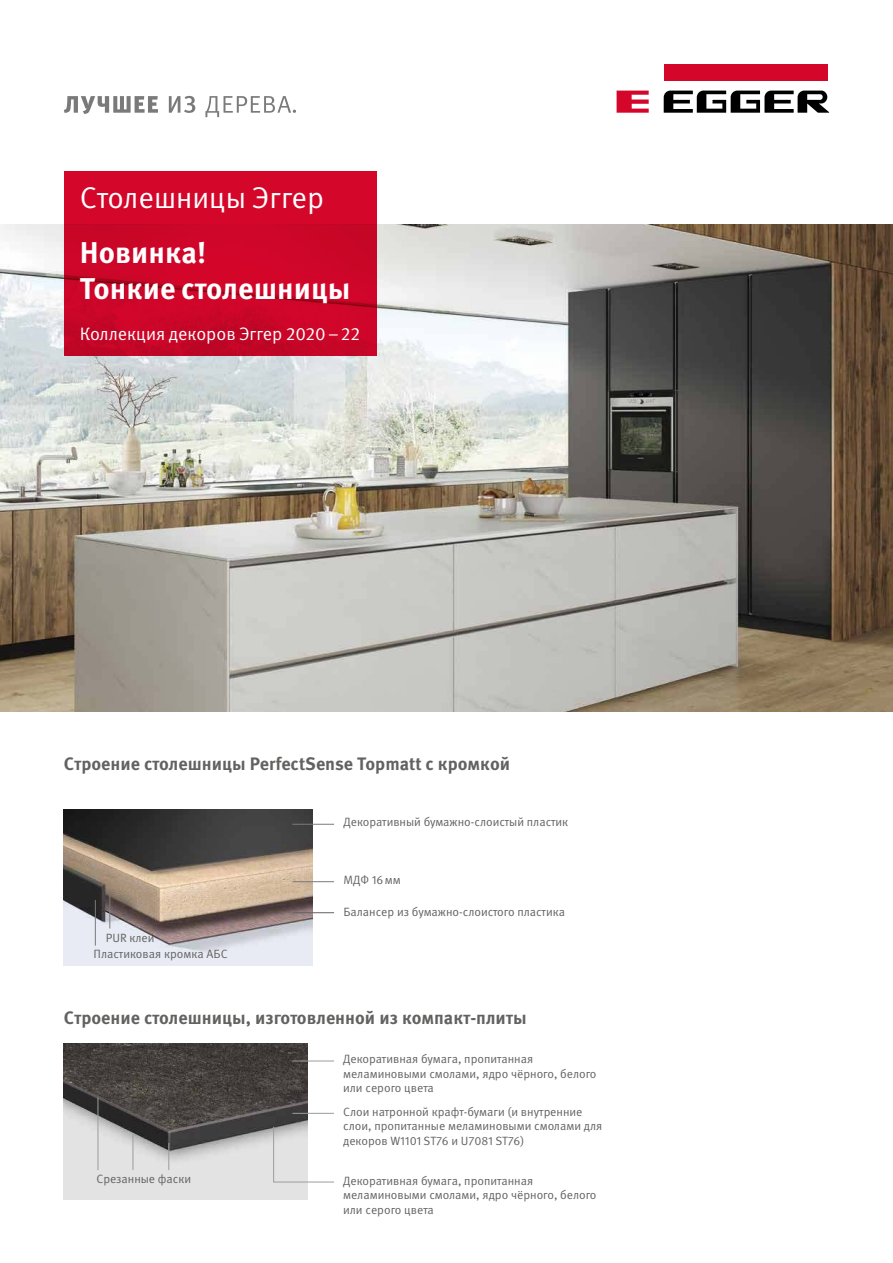
<style>
.page{position:relative;width:893px;height:1263px;background:#fff}
.page>*{position:absolute;margin:0;border:0;box-sizing:border-box;transform-origin:0 0}
.t1{font:700 30px/36px "Meta Pro";color:#fff}
.t2{font:30px "Meta Pro";color:#fff}
.t3{font:700 18px "Meta Pro";color:#626261}
.t4{font:18px "Meta Pro";color:#fff}
.t5{font:12px/14.4px "Meta Pro";color:#626261}
</style>
<div class="page">
<svg style="left:169px;top:96px;width:26px;height:17px"></svg>
<svg style="left:205px;top:96px;width:91px;height:21px"></svg>
<svg style="left:64px;top:96px;width:94px;height:18px"></svg>
<div style="left:664px;top:64px;width:163px;height:16px;background:#d4072b"></div>
<svg style="left:617px;top:91px;width:32px;height:22px"></svg>
<svg style="left:664px;top:91px;width:166px;height:22px"></svg>
<img style="left:0;top:225px;width:893px;height:487px">
<img style="left:64px;top:809px;width:249px;height:156px">
<hr style="left:95px;top:900px;width:1px;height:46px;background:#7a7a7a">
<hr style="left:109px;top:889px;width:1px;height:39px;background:#7a7a7a">
<hr style="left:292px;top:824px;width:42px;height:1px;background:#7a7a7a">
<hr style="left:292px;top:881px;width:42px;height:1px;background:#7a7a7a">
<hr style="left:292px;top:912px;width:42px;height:1px;background:#626261">
<img style="left:64px;top:1043px;width:244px;height:156px">
<hr style="left:98px;top:1097px;width:1px;height:73px;background:#9c9c9c">
<hr style="left:292px;top:1060px;width:42px;height:1px;background:#9c9c9c">
<hr style="left:292px;top:1113px;width:42px;height:1px;background:#9c9c9c">
<svg style="left:273px;top:1126px;width:61px;height:57px"></svg>
<hr style="left:133px;top:1134px;width:1px;height:36px;background:#9c9c9c">
<svg style="left:168px;top:1143px;width:1px;height:27px"></svg>
<div style="left:64px;top:171px;width:312px;height:185px;background:#d4072b"></div>
<h1 class="t2" style="left:80px;top:184px;width:246px">Столешницы Эггер</h1>
<h1 class="t1" style="left:80px;top:237px;width:272px">Новинка!<br>Тонкие столешницы</h1>
<h2 class="t4" style="left:80px;top:326px;width:282px">Коллекция декоров Эггер 2020 – 22</h2>
<h2 class="t3" style="left:64px;top:757px;width:448px">Строение столешницы PerfectSense Topmatt с кромкой</h2>
<p class="t5" style="left:343px;top:816px;width:226px">Декоративный бумажно-слоистый пластик</p>
<p class="t5" style="left:106px;top:931px;width:50px">PUR клей</p>
<p class="t5" style="left:94px;top:947px;width:136px">Пластиковая кромка AБС</p>
<p class="t5" style="left:343px;top:874px;width:59px">МДФ 16 мм</p>
<p class="t5" style="left:343px;top:905px;width:223px">Балансер из бумажно-слоистого пластика</p>
<h2 class="t3" style="left:64px;top:1010px;width:464px">Строение столешницы, изготовленной из компакт-плиты</h2>
<p class="t5" style="left:343px;top:1052px;width:255px">Декоративная бумага, пропитанная меламиновыми смолами, ядро чёрного, белого или серого цвета</p>
<p class="t5" style="left:343px;top:1105px;width:261px">Слои натронной крафт-бумаги (и внутренние слои, пропитанные меламиновыми смолами для декоров W1101 ST76 и U7081 ST76)</p>
<p class="t5" style="left:97px;top:1172px;width:96px">Срезанные фаски</p>
<p class="t5" style="left:343px;top:1174px;width:255px">Декоративная бумага, пропитанная меламиновыми смолами, ядро чёрного, белого или серого цвета</p>
</div>
